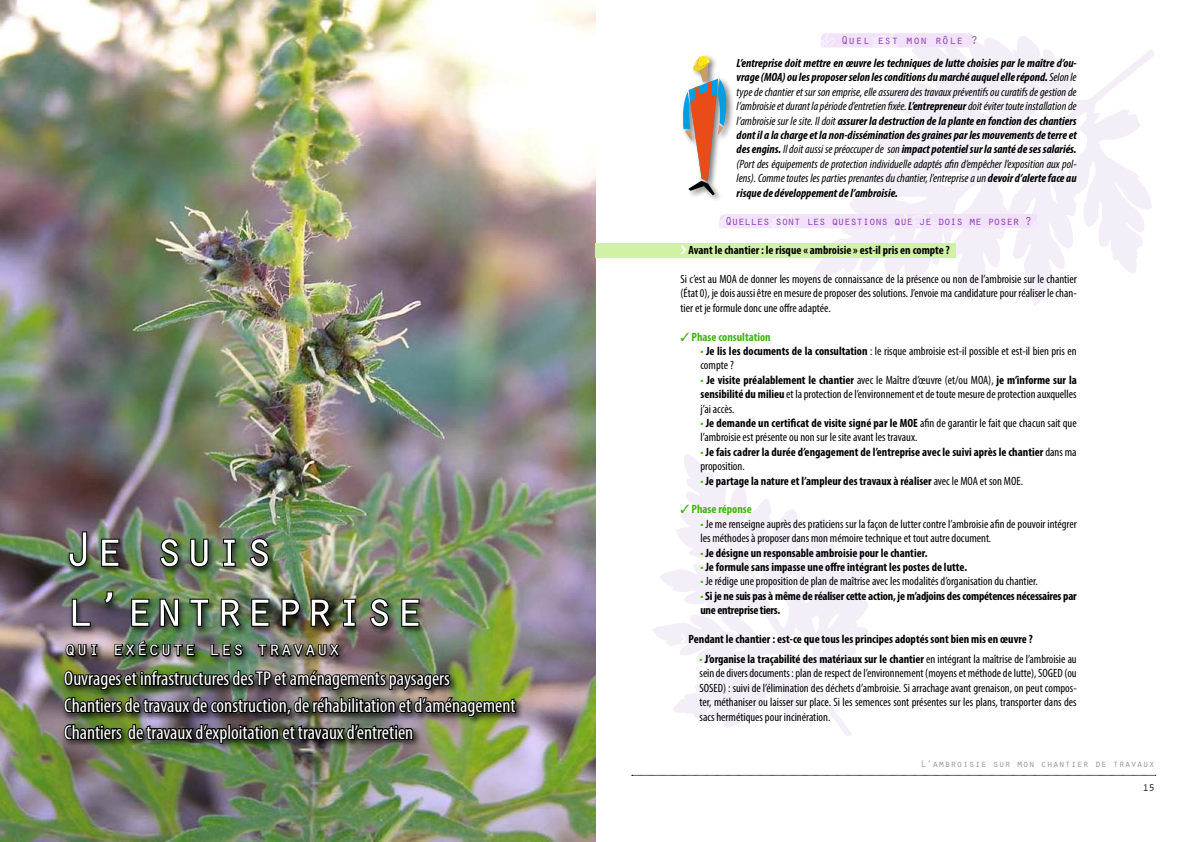
<style>
.page{position:relative;width:1191px;height:842px;background:#fff}
.page>*{position:absolute;margin:0;border:0;box-sizing:border-box;transform-origin:0 0}
.t1{font:50px/60px "Orator Std";color:#fff}
.t2{font:condensed 20px/26.8px "Myriad Pro";color:#fff}
.t3{font:20px "Orator Std";color:#fff}
.t4{font:condensed 12px/14.4px "Myriad Pro";color:#000;text-align:justify}
.t5{font:italic 700 condensed 12px/14.4px "Myriad Pro";color:#000;text-align:justify}
.t6{font:700 condensed 12px/14.4px "Myriad Pro";color:#000}
.t7{font:700 condensed 12px/14.4px "Myriad Pro";letter-spacing:-.02em;color:#000}
.t8{font:12px "Orator Std";letter-spacing:-.08em;color:#8f3fb9}
.t9{font:700 condensed 12px "Myriad Pro";color:#40b312}
.t10{font:12px "Orator Std";color:#8f3fb9}
.t11{font:10px "Orator Std";color:#989898}
.t12{font:10px "Orator Std";color:#000}
.s1{font-weight:400}
.s2{color:#40b312}
.s3{font-weight:700}
.s4{font-weight:400;color:#40b312}
</style>
<div class="page">
<svg style="left:632px;top:775px;width:523px;height:1px"></svg>
<svg style="left:813px;top:36px;width:342px;height:269px"></svg>
<svg style="left:652px;top:454px;width:216px;height:282px"></svg>
<svg style="left:719px;top:214px;width:318px;height:15px;background:#f1e4f9"></svg>
<img style="left:0;top:0;width:595px;height:842px">
<div style="left:61px;top:529px;width:463px;height:223px;background:#000;opacity:.75"></div>
<svg style="left:68px;top:530px;width:20px;height:38px"></svg>
<svg style="left:100px;top:538px;width:20px;height:30px"></svg>
<svg style="left:158px;top:537px;width:22px;height:31px"></svg>
<svg style="left:189px;top:538px;width:20px;height:30px"></svg>
<svg style="left:222px;top:538px;width:15px;height:30px"></svg>
<svg style="left:248px;top:537px;width:22px;height:31px"></svg>
<svg style="left:71px;top:598px;width:21px;height:30px"></svg>
<svg style="left:103px;top:590px;width:11px;height:15px"></svg>
<svg style="left:130px;top:598px;width:20px;height:30px"></svg>
<svg style="left:159px;top:598px;width:21px;height:30px"></svg>
<svg style="left:188px;top:598px;width:22px;height:30px"></svg>
<svg style="left:220px;top:598px;width:22px;height:31px"></svg>
<svg style="left:250px;top:598px;width:20px;height:30px"></svg>
<svg style="left:280px;top:598px;width:21px;height:30px"></svg>
<svg style="left:310px;top:598px;width:22px;height:31px"></svg>
<svg style="left:342px;top:598px;width:15px;height:30px"></svg>
<svg style="left:368px;top:597px;width:22px;height:31px"></svg>
<svg style="left:400px;top:598px;width:20px;height:30px"></svg>
<img style="left:63px;top:639px;width:454px;height:168px">
<svg style="left:820px;top:33px;width:152px;height:14px;background:#f2e4f9"></svg>
<div style="left:595px;top:243px;width:361px;height:14px;background:#d2f2a3"></div>
<div style="left:680px;top:53px;width:55px;height:150px;background:#000;opacity:.5"></div>
<svg style="left:680px;top:56px;width:54px;height:139px"></svg>
<svg style="left:681px;top:634px;width:5px;height:9px"></svg>
<h1 class="t1" style="left:64px;top:517px;width:361px">Je suis l’entreprise</h1>
<h2 class="t3" style="left:64px;top:634px;width:278px">qui exécute les travaux</h2>
<h2 class="t2" style="left:64px;top:665px;width:453px">Ouvrages et infrastructures des TP et aménagements paysagers<br>Chantiers de travaux de construction, de réhabilitation et d’aménagement<br>Chantiers de travaux d’exploitation et travaux d’entretien</h2>
<p class="t10" style="left:841px;top:31px;width:138px">Quel est mon rôle ?</p>
<p class="t5" style="left:736px;top:55px;width:342px">L’entreprise doit mettre en œuvre les techniques de lutte choisies par le maître d’ou&shy;vrage (MOA) ou les proposer selon les conditions du marché auquel elle répond. <span class="s1">Selon le type de chantier et sur son emprise, elle assurera des travaux préventifs ou curatifs de gestion de l’ambroisie et durant la période d’entretien fixée.</span> L’entrepreneur <span class="s1">doit éviter toute installation de l’ambroisie sur le site. Il doit</span> assurer la destruction de la plante en fonction des chantiers dont il a la charge et la non-dissémination des graines par les mouvements de terre et des engins. <span class="s1">Il doit aussi se préoccuper de son</span> impact potentiel sur la santé de ses salariés. <span class="s1">(Port des équipements de protection individuelle adaptés afin d’empêcher l’exposition aux pol&shy;lens). Comme toutes les parties prenantes du chantier, l’entreprise a un</span> devoir d’alerte face au risque de développement de l’ambroisie.</p>
<p class="t8" style="left:725px;top:213px;width:308px">Quelles sont les questions que je dois me poser ?</p>
<p class="t6" style="left:688px;top:243px;width:263px">Avant le chantier : le risque « ambroisie » est-il pris en compte ?</p>
<p class="t4" style="left:680px;top:272px;width:398px">Si c’est au MOA de donner les moyens de connaissance de la présence ou non de l’ambroisie sur le chantier (État 0), je dois aussi être en mesure de proposer des solutions. J’envoie ma candidature pour réaliser le chan&shy;tier et je formule donc une offre adaptée.</p>
<p class="t9" style="left:680px;top:329px;width:92px">✓ Phase consultation</p>
<p class="t4" style="left:700px;top:344px;width:378px"><span class="s2">•</span> <span class="s3">Je lis les documents de la consultation</span> : le risque ambroisie est-il possible et est-il bien pris en compte ?</p>
<p class="t4" style="left:700px;top:372px;width:378px"><span class="s2">•</span> <span class="s3">Je visite préalablement le chantier</span> avec le Maître d’œuvre (et/ou MOA), <span class="s3">je m’informe sur la sensibilité du milieu</span> et la protection de l’environnement et de toute mesure de protection auxquelles j’ai accès.</p>
<p class="t4" style="left:700px;top:416px;width:378px"><span class="s2">•</span> <span class="s3">Je demande un certificat de visite signé par le MOE</span> afin de garantir le fait que chacun sait que l’ambroisie est présente ou non sur le site avant les travaux.</p>
<p class="t6" style="left:700px;top:444px;width:378px"><span class="s4">•</span> Je fais cadrer la durée d’engagement de l’entreprise avec le suivi après le chantier <span class="s1">dans ma proposition.</span></p>
<p class="t6" style="left:700px;top:473px;width:324px"><span class="s4">•</span> Je partage la nature et l’ampleur des travaux à réaliser <span class="s1">avec le MOA et son MOE.</span></p>
<p class="t9" style="left:680px;top:502px;width:73px">✓ Phase réponse</p>
<p class="t4" style="left:700px;top:516px;width:378px"><span class="s2">•</span> Je me renseigne auprès des praticiens sur la façon de lutter contre l’ambroisie afin de pouvoir intégrer les méthodes à proposer dans mon mémoire technique et tout autre document.</p>
<p class="t6" style="left:700px;top:545px;width:229px"><span class="s4">•</span> Je désigne un responsable ambroisie pour le chantier.</p>
<p class="t6" style="left:700px;top:559px;width:268px"><span class="s4">•</span> Je formule sans impasse une offre intégrant les postes de lutte.</p>
<p class="t4" style="left:700px;top:574px;width:339px"><span class="s2">•</span> Je rédige une proposition de plan de maîtrise avec les modalités d’organisation du chantier.</p>
<p class="t7" style="left:700px;top:588px;width:378px"><span class="s4">•</span> Si je ne suis pas à même de réaliser cette action, je m’adjoins des compétences nécessaires par une entreprise tiers.</p>
<p class="t6" style="left:688px;top:631px;width:346px">Pendant le chantier : est-ce que tous les principes adoptés sont bien mis en œuvre ?</p>
<p class="t4" style="left:699px;top:652px;width:379px"><span class="s2">•</span> <span class="s3">J’organise la traçabilité des matériaux sur le chantier</span> en intégrant la maîtrise de l’ambroisie au sein de divers documents : plan de respect de l’environnement (moyens et méthode de lutte), SOGED (ou SOSED) : suivi de l’élimination des déchets d’ambroisie. Si arrachage avant grenaison, on peut compos&shy;ter, méthaniser ou laisser sur place. Si les semences sont présentes sur les plans, transporter dans des sacs hermétiques pour incinération.</p>
<p class="t11" style="left:920px;top:757px;width:236px">L’ambroisie sur mon chantier de travaux</p>
<p class="t12" style="left:1142px;top:781px;width:13px">15</p>
</div>
